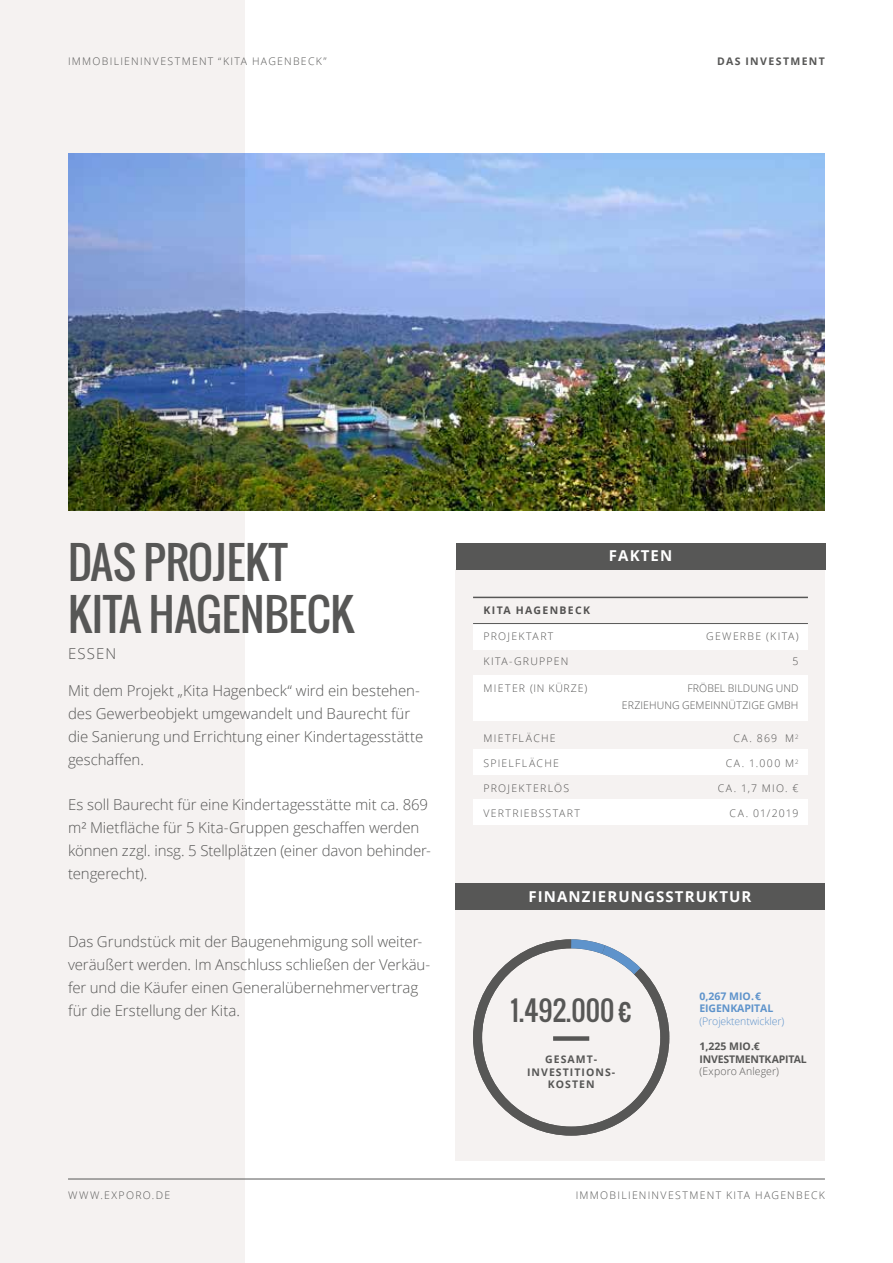
<style>
.page{position:relative;width:893px;height:1263px;background:#fff}
.page>*{position:absolute;margin:0;border:0;box-sizing:border-box;transform-origin:0 0}
.t1{font:43.5px/52.5px "Oswald";color:#575756}
.t2{font:27px "Oswald";color:#575756}
.t3{font:300 15px/22.8px "Open Sans";letter-spacing:-.005em;color:#575756}
.t4{font:700 15px "Open Sans";letter-spacing:.075em;color:#fff}
.t5{font:300 10.5px "Open Sans";letter-spacing:.12em;color:#575756}
.t6{font:300 10.5px/16.5px "Open Sans";letter-spacing:.01em;color:#575756;text-align:right}
.t7{font:700 10.5px/12.6px "Open Sans";letter-spacing:-.015em;color:#575756}
.t8{font:700 10.5px/12.6px "Open Sans";letter-spacing:.1em;color:#575756;text-align:center}
.t9{font:700 10.5px/12.6px "Open Sans";letter-spacing:-.01em;color:#5e93cb}
.t10{font:300 10.5px "Open Sans";letter-spacing:-.01em;color:#5e93cb}
.t11{font:700 10.5px "Open Sans";letter-spacing:.13em;color:#575756}
.t12{font:700 10.5px "Open Sans";letter-spacing:.125em;color:#575756}
</style>
<div class="page">
<div style="left:0;top:0;width:245px;height:1263px;background:#f5f2f1"></div>
<div style="left:455px;top:569px;width:370px;height:592px;background:#f5f2f1"></div>
<div style="left:455px;top:883px;width:370px;height:27px;background:#575756"></div>
<svg style="left:473px;top:939px;width:197px;height:197px"></svg>
<div style="left:456px;top:543px;width:369px;height:26px;background:#575756"></div>
<div style="left:473px;top:624px;width:335px;height:25px;background:#fff"></div>
<div style="left:473px;top:675px;width:335px;height:46px;background:#fff"></div>
<div style="left:473px;top:749px;width:335px;height:25px;background:#fff"></div>
<div style="left:473px;top:800px;width:335px;height:25px;background:#fff"></div>
<hr style="left:473px;top:623px;width:335px;height:1px;background:#575756">
<hr style="left:473px;top:597px;width:335px;height:1px;background:#575756">
<img style="left:68px;top:153px;width:757px;height:357px">
<hr style="left:68px;top:1178px;width:757px;height:1px;background:#575756">
<p class="t5" style="left:68px;top:54px;width:260px">IMMOBILIENINVESTMENT “KITA HAGENBECK”</p>
<p class="t11" style="left:717px;top:54px;width:109px">DAS INVESTMENT</p>
<h1 class="t1" style="left:68px;top:535px;width:288px">DAS PROJEKT<br>KITA HAGENBECK</h1>
<p class="t3" style="left:68px;top:641px;width:50px">ESSEN</p>
<p class="t3" style="left:68px;top:679px;width:357px">Mit dem Projekt „Kita Hagenbeck“ wird ein bestehen&shy;des Gewerbeobjekt umgewandelt und Baurecht für die Sanierung und Errichtung einer Kindertagesstätte geschaffen.</p>
<p class="t3" style="left:68px;top:793px;width:364px">Es soll Baurecht für eine Kindertagesstätte mit ca. 869 m² Mietfläche für 5 Kita-Gruppen geschaffen werden können zzgl. insg. 5 Stellplätzen (einer davon behinder&shy;tengerecht).</p>
<p class="t3" style="left:68px;top:930px;width:364px">Das Grundstück mit der Baugenehmigung soll weiter&shy;veräußert werden. Im Anschluss schließen der Verkäu&shy;fer und die Käufer einen Generalübernehmervertrag für die Erstellung der Kita.</p>
<p class="t5" style="left:68px;top:1188px;width:104px">WWW.EXPORO.DE</p>
<p class="t4" style="left:609px;top:545px;width:65px">FAKTEN</p>
<p class="t12" style="left:483px;top:603px;width:108px">KITA HAGENBECK</p>
<p class="t5" style="left:483px;top:629px;width:71px">PROJEKTART</p>
<p class="t5" style="left:706px;top:629px;width:94px">GEWERBE (KITA)</p>
<p class="t5" style="left:483px;top:654px;width:86px">KITA-GRUPPEN</p>
<p class="t5" style="left:792px;top:654px;width:7px">5</p>
<p class="t5" style="left:483px;top:681px;width:105px">MIETER (IN KÜRZE)</p>
<p class="t6" style="left:622px;top:680px;width:178px">FRÖBEL BILDUNG UND<br>ERZIEHUNG GEMEINNÜTZIGE GMBH</p>
<p class="t5" style="left:483px;top:730px;width:74px">MIETFLÄCHE</p>
<p class="t5" style="left:733px;top:730px;width:67px">CA. 869 M<sup>2</sup></p>
<p class="t5" style="left:483px;top:756px;width:77px">SPIELFLÄCHE</p>
<p class="t5" style="left:726px;top:756px;width:74px">CA. 1.000 M<sup>2</sup></p>
<p class="t5" style="left:483px;top:781px;width:87px">PROJEKTERLÖS</p>
<p class="t5" style="left:718px;top:781px;width:82px">CA. 1,7 MIO. €</p>
<p class="t5" style="left:483px;top:806px;width:98px">VERTRIEBSSTART</p>
<p class="t5" style="left:730px;top:806px;width:70px">CA. 01/2019</p>
<p class="t4" style="left:528px;top:886px;width:225px">FINANZIERUNGSSTRUKTUR</p>
<h2 class="t2" style="left:511px;top:990px;width:123px">1.492.000 €</h2>
<p class="t9" style="left:699px;top:989px;width:75px">0,267 MIO.€<br>EIGENKAPITAL</p>
<p class="t10" style="left:699px;top:1014px;width:86px">(Projektentwickler)</p>
<p class="t7" style="left:699px;top:1040px;width:109px">1,225 MIO.€<br>INVESTMENTKAPITAL</p>
<p class="t6" style="left:699px;top:1063px;width:81px">(Exporo Anleger)</p>
<p class="t8" style="left:527px;top:1053px;width:90px">GESAMT-<br>INVESTITIONS-<br>KOSTEN</p>
<p class="t5" style="left:576px;top:1188px;width:251px">IMMOBILIENINVESTMENT KITA HAGENBECK</p>
</div>
